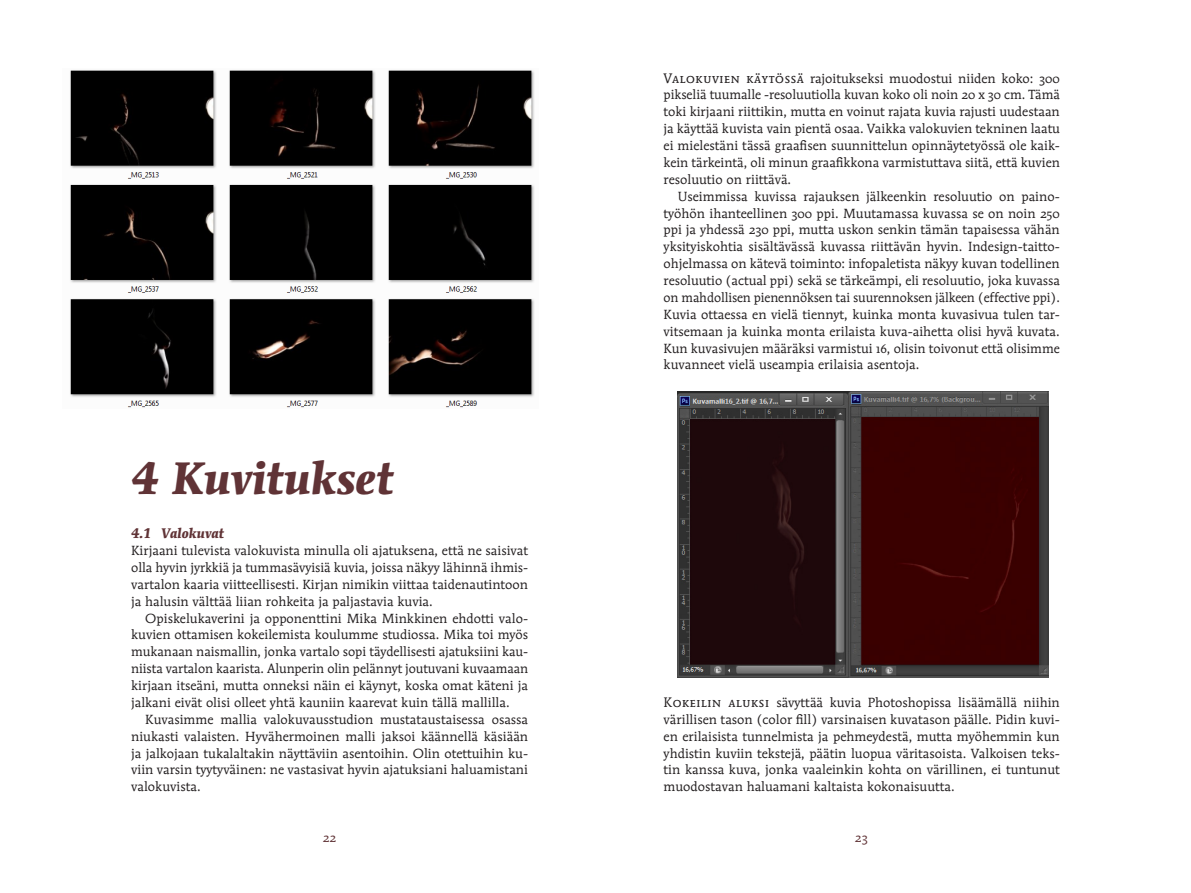
<style>
.page{position:relative;width:1191px;height:893px;background:#fff}
.page>*{position:absolute;margin:0;border:0;box-sizing:border-box;transform-origin:0 0}
.t1{font:italic 700 45px "Mendoza Roman";color:#603336}
.t2{font:italic 700 13.75px "Mendoza Roman";color:#603336}
.t3{font:13.12px/16.9px "Mendoza Roman";color:#231f20;text-align:justify}
.t4{font:13.12px "Mendoza EF Book SC";color:#603336}
.s1{font-family:"Mendoza EF Book SC";font-size:14.38px}
.s2{font-family:"Mendoza EF Book SC"}
</style>
<div class="page">
<img style="left:70px;top:70px;width:464px;height:338px">
<img style="left:677px;top:392px;width:371px;height:285px">
<h1 class="t1" style="left:131px;top:450px;width:264px">4 Kuvitukset</h1>
<p class="t2" style="left:131px;top:525px;width:95px">4.1 Valokuvat</p>
<p class="t3" style="left:131px;top:542px;width:398px">Kirjaani tulevista valokuvista minulla oli ajatuksena, että ne saisivat olla hyvin jyrkkiä ja tummasävyisiä kuvia, joissa näkyy lähinnä ihmis&shy;vartalon kaaria viitteellisesti. Kirjan nimikin viittaa taidenautintoon ja halusin välttää liian rohkeita ja paljastavia kuvia.</p>
<p class="t3" style="left:131px;top:609px;width:398px;text-indent:14px">Opiskelukaverini ja opponenttini Mika Minkkinen ehdotti valo&shy;kuvien ottamisen kokeilemista koulumme studiossa. Mika toi myös mukanaan naismallin, jonka vartalo sopi täydellisesti ajatuksiini kau&shy;niista vartalon kaarista. Alunperin olin pelännyt joutuvani kuvaamaan kirjaan itseäni, mutta onneksi näin ei käynyt, koska omat käteni ja jalkani eivät olisi olleet yhtä kauniin kaarevat kuin tällä mallilla.</p>
<p class="t3" style="left:131px;top:711px;width:398px;text-indent:14px">Kuvasimme mallia valokuvausstudion mustataustaisessa osassa niukasti valaisten. Hyvähermoinen malli jaksoi käännellä käsiään ja jalkojaan tukalaltakin näyttäviin asentoihin. Olin otettuihin ku&shy;viin varsin tyytyväinen: ne vastasivat hyvin ajatuksiani haluamistani valokuvista.</p>
<p class="t3" style="left:663px;top:69px;width:398px"><span class="s1">Valokuvien käytössä</span> rajoitukseksi muodostui niiden koko: <span class="s2">300 </span>pikseliä tuumalle -resoluutiolla kuvan koko oli noin <span class="s2">20</span> x <span class="s2">30</span> cm. Tämä toki kirjaani riittikin, mutta en voinut rajata kuvia rajusti uudestaan ja käyttää kuvista vain pientä osaa. Vaikka valokuvien tekninen laatu ei mielestäni tässä graafisen suunnittelun opinnäytetyössä ole kaik&shy;kein tärkeintä, oli minun graafikkona varmistuttava siitä, että kuvien resoluutio on riittävä.</p>
<p class="t3" style="left:663px;top:188px;width:398px;text-indent:14px">Useimmissa kuvissa rajauksen jälkeenkin resoluutio on paino&shy;työhön ihanteellinen <span class="s2">300</span> ppi. Muutamassa kuvassa se on noin <span class="s2">250 </span>ppi ja yhdessä <span class="s2">230</span> ppi, mutta uskon senkin tämän tapaisessa vähän yksityiskohtia sisältävässä kuvassa riittävän hyvin. Indesign-taitto&shy;ohjelmassa on kätevä toiminto: infopaletista näkyy kuvan todellinen resoluutio (actual ppi) sekä se tärkeämpi, eli resoluutio, joka kuvassa on mahdollisen pienennöksen tai suurennoksen jälkeen (effective ppi).<br>Kuvia ottaessa en vielä tiennyt, kuinka monta kuvasivua tulen tar&shy;vitsemaan ja kuinka monta erilaista kuva-aihetta olisi hyvä kuvata.<br>Kun kuvasivujen määräksi varmistui <span class="s2">16</span>, olisin toivonut että olisimme kuvanneet vielä useampia erilaisia asentoja.</p>
<p class="t3" style="left:663px;top:694px;width:398px"><span class="s1">Kokeilin aluksi</span> sävyttää kuvia Photoshopissa lisäämällä niihin värillisen tason (color fill) varsinaisen kuvatason päälle. Pidin kuvi&shy;en erilaisista tunnelmista ja pehmeydestä, mutta myöhemmin kun yhdistin kuviin tekstejä, päätin luopua väritasoista. Valkoisen teks&shy;tin kanssa kuva, jonka vaaleinkin kohta on värillinen, ei tuntunut muodostavan haluamani kaltaista kokonaisuutta.</p>
<p class="t4" style="left:323px;top:830px;width:15px">22</p>
<p class="t4" style="left:855px;top:830px;width:14px">23</p>
</div>
